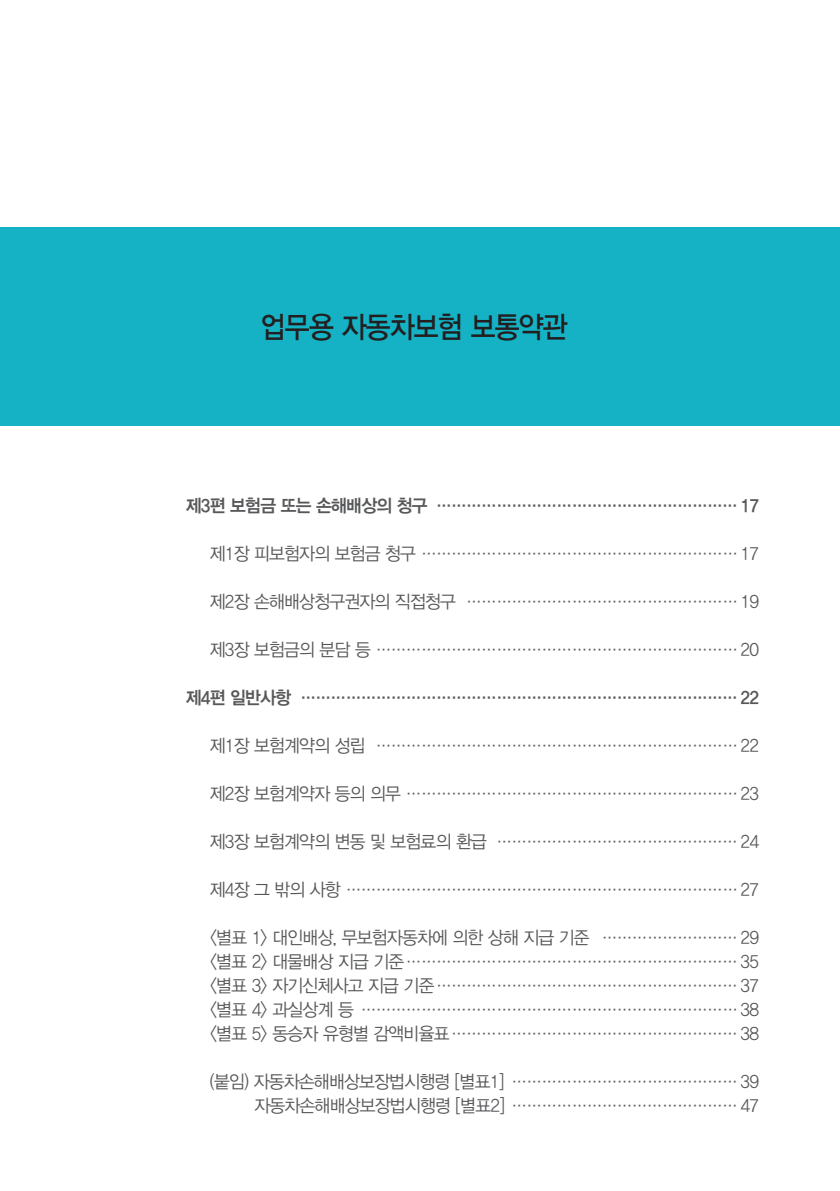
<style>
.page{position:relative;width:840px;height:1191px;background:#fff}
.page>*{position:absolute;margin:0;border:0;box-sizing:border-box;transform-origin:0 0}
.t1{font:30px "YDVYGO Std 33";letter-spacing:-.03em;color:#231f20;scale:.9 1}
.목차-장{font:18px "YDVYGO Std 32";letter-spacing:-.04em;color:#57585a;scale:.95 1}
.목차-편{font:18px "YDVYGO Std 34";letter-spacing:-.04em;color:#57585a;scale:.95 1}
</style>
<div class="page">
<div style="left:0;top:227px;width:839px;height:198px;background:#15b2c5"></div>
<h1 class="t1" style="left:261px;top:312px;width:342px">업무용 자동차보험 보통약관</h1>
<p class="목차-편" style="left:186px;top:496px;width:604px">제3편 보험금 또는 손해배상의 청구 …………………………………………………… 17</p>
<p class="목차-장" style="left:209px;top:544px;width:579px">제1장 피보험자의 보험금 청구 ……………………………………………………… 17</p>
<p class="목차-장" style="left:209px;top:592px;width:579px">제2장 손해배상청구권자의 직접청구 ……………………………………………… 19</p>
<p class="목차-장" style="left:209px;top:640px;width:579px">제3장 보험금의 분담 등 ……………………………………………………………… 20</p>
<p class="목차-편" style="left:186px;top:688px;width:604px">제4편 일반사항 …………………………………………………………………………… 22</p>
<p class="목차-장" style="left:209px;top:736px;width:579px">제1장 보험계약의 성립 ……………………………………………………………… 22</p>
<p class="목차-장" style="left:209px;top:784px;width:579px">제2장 보험계약자 등의 의무 ………………………………………………………… 23</p>
<p class="목차-장" style="left:209px;top:832px;width:579px">제3장 보험계약의 변동 및 보험료의 환급 ………………………………………… 24</p>
<p class="목차-장" style="left:209px;top:880px;width:579px">제4장 그 밖의 사항 …………………………………………………………………… 27</p>
<p class="목차-장" style="left:209px;top:928px;width:579px">&lt;별표 1&gt; 대인배상, 무보험자동차에 의한 상해 지급 기준 ……………………… 29</p>
<p class="목차-장" style="left:209px;top:952px;width:579px">&lt;별표 2&gt; 대물배상 지급 기준………………………………………………………… 35</p>
<p class="목차-장" style="left:209px;top:976px;width:579px">&lt;별표 3&gt; 자기신체사고 지급 기준…………………………………………………… 37</p>
<p class="목차-장" style="left:209px;top:1000px;width:579px">&lt;별표 4&gt; 과실상계 등 ………………………………………………………………… 38</p>
<p class="목차-장" style="left:209px;top:1024px;width:579px">&lt;별표 5&gt; 동승자 유형별 감액비율표………………………………………………… 38</p>
<p class="목차-장" style="left:209px;top:1072px;width:579px">(붙임) 자동차손해배상보장법시행령 [별표1] ……………………………………… 39</p>
<p class="목차-장" style="left:254px;top:1096px;width:532px">자동차손해배상보장법시행령 [별표2] ……………………………………… 47</p>
</div>
